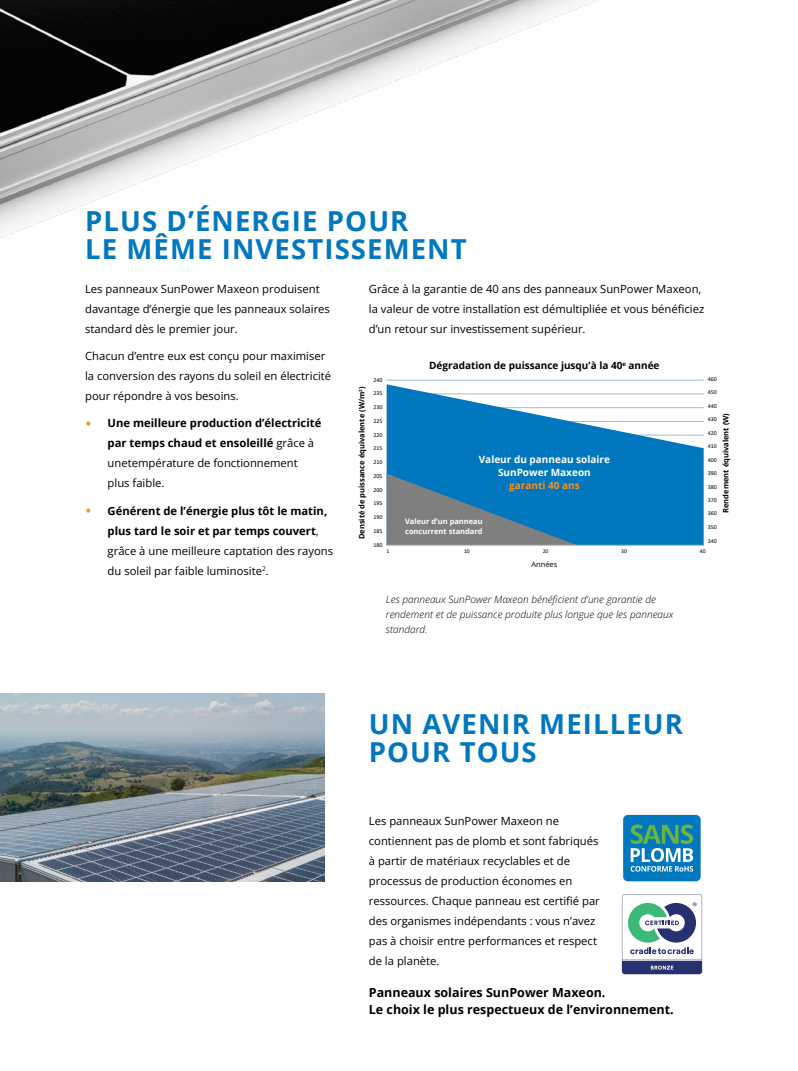
<style>
.page{position:relative;width:798px;height:1071px;background:#fff}
.page>*{position:absolute;margin:0;border:0;box-sizing:border-box;transform-origin:0 0}
.t1{font:700 27.5px/27.5px "Open Sans";letter-spacing:.04em;color:#0077be}
.t2{font:700 12.5px/17.5px "Open Sans";color:#000}
.t3{font:11.25px/20px "Open Sans";color:#000}
.t4{font:700 11.25px/20px "Open Sans";color:#000}
.t5{font:italic 10px/15px "Open Sans";color:#000}
.t6{font:700 10px "Open Sans";color:#000}
.t7{font:700 10px/12.5px "Open Sans";color:#fff;text-align:center}
.t8{font:700 10px "Open Sans";color:#f79320}
.t9{font:700 7.5px "Open Sans";color:#000}
.t10{font:700 7.5px/10px "Open Sans";color:#fff}
.t11{font:7.5px "Open Sans";color:#000}
.t12{font:6px "Calibri";color:#000}
.t13{font:5.62px "Calibri";color:#000}
.s1{font-weight:400;font-size:17.5px;color:#f7921e}
.s2{font-weight:400}
</style>
<div class="page">
<img style="left:0;top:0;width:598px;height:239px">
<svg style="left:621px;top:894px;width:80px;height:79px"></svg>
<hr style="left:386px;top:380px;width:317px;height:1px;background:#9ebccd">
<svg style="left:386px;top:384px;width:317px;height:89px;fill:#0077be"></svg>
<svg style="left:386px;top:473px;width:317px;height:72px;background:#2679ab"></svg>
<hr style="left:386px;top:545px;width:317px;height:1px;background:#9ebccd">
<svg style="left:623px;top:814px;width:78px;height:68px;background:#3292b9"></svg>
<img style="left:0;top:693px;width:324px;height:187px">
<h1 class="t1" style="left:85px;top:207px;width:383px">PLUS D’ÉNERGIE POUR<br>LE MÊME INVESTISSEMENT</h1>
<p class="t3" style="left:85px;top:278px;width:246px">Les panneaux SunPower Maxeon produisent davantage d’énergie que les panneaux solaires standard dès le premier jour.</p>
<p class="t3" style="left:85px;top:346px;width:247px">Chacun d’entre eux est conçu pour maximiser la conversion des rayons du soleil en électricité pour répondre à vos besoins.</p>
<p class="t4" style="left:108px;top:413px;width:215px;text-indent:-22px"><span class="s1">•</span> Une meilleure production d’électricité par temps chaud et ensoleillé <span class="s2">grâce à unetempérature de fonctionnement plus faible.</span></p>
<p class="t4" style="left:108px;top:500px;width:227px;text-indent:-22px"><span class="s1">•</span> Générent de l’énergie plus tôt le matin, plus tard le soir et par temps couvert<span class="s2">, grâce à une meilleure captation des rayons du soleil par faible luminosite</span><sup>2</sup><span class="s2">.</span></p>
<p class="t3" style="left:369px;top:278px;width:337px">Grâce à la garantie de 40 ans des panneaux SunPower Maxeon, la valeur de votre installation est démultipliée et vous bénéficiez d’un retour sur investissement supérieur.</p>
<p class="t6" style="left:429px;top:358px;width:232px">Dégradation de puissance jusqu’à la 40<sup>e</sup> année</p>
<p class="t12" style="left:373px;top:375px;width:11px">240</p>
<p class="t12" style="left:707px;top:374px;width:11px">460</p>
<p class="t12" style="left:707px;top:388px;width:11px">450</p>
<p class="t12" style="left:707px;top:401px;width:11px">440</p>
<p class="t12" style="left:707px;top:415px;width:11px">430</p>
<p class="t12" style="left:707px;top:428px;width:11px">420</p>
<p class="t12" style="left:707px;top:442px;width:11px">410</p>
<p class="t12" style="left:707px;top:455px;width:11px">400</p>
<p class="t12" style="left:707px;top:468px;width:11px">390</p>
<p class="t12" style="left:707px;top:482px;width:11px">380</p>
<p class="t12" style="left:707px;top:495px;width:11px">370</p>
<p class="t12" style="left:707px;top:509px;width:11px">360</p>
<p class="t12" style="left:707px;top:522px;width:11px">350</p>
<p class="t12" style="left:707px;top:537px;width:11px">340</p>
<p class="t13" style="left:386px;top:547px;width:4px">1</p>
<p class="t13" style="left:464px;top:547px;width:7px">10</p>
<p class="t13" style="left:542px;top:547px;width:7px">20</p>
<p class="t13" style="left:621px;top:547px;width:7px">30</p>
<p class="t13" style="left:699px;top:547px;width:7px">40</p>
<p class="t9" style="left:356px;top:539px;width:154px;rotate:-90deg">Densité de puissance équivalente (W/m<sup>2</sup>)</p>
<p class="t12" style="left:373px;top:389px;width:11px">235</p>
<p class="t12" style="left:373px;top:403px;width:11px">230</p>
<p class="t9" style="left:720px;top:512px;width:101px;rotate:-90deg">Rendement équivalent (W)</p>
<p class="t12" style="left:373px;top:416px;width:11px">225</p>
<p class="t12" style="left:373px;top:430px;width:11px">220</p>
<p class="t12" style="left:373px;top:444px;width:11px">215</p>
<p class="t7" style="left:478px;top:453px;width:133px">Valeur du panneau solaire<br>SunPower Maxeon</p>
<p class="t8" style="left:509px;top:477px;width:72px">garanti 40 ans</p>
<p class="t10" style="left:405px;top:515px;width:79px">Valeur d’un panneau concurrent standard</p>
<p class="t12" style="left:373px;top:458px;width:11px">210</p>
<p class="t12" style="left:373px;top:471px;width:11px">205</p>
<p class="t12" style="left:373px;top:485px;width:11px">200</p>
<p class="t12" style="left:373px;top:499px;width:11px">195</p>
<p class="t12" style="left:373px;top:512px;width:11px">190</p>
<p class="t12" style="left:373px;top:526px;width:11px">185</p>
<p class="t12" style="left:373px;top:540px;width:11px">180</p>
<p class="t11" style="left:531px;top:559px;width:27px">Années</p>
<p class="t5" style="left:386px;top:591px;width:289px">Les panneaux SunPower Maxeon bénéficient d’une garantie de rendement et de puissance produite plus longue que les panneaux standard.</p>
<h1 class="t1" style="left:369px;top:709px;width:315px">UN AVENIR MEILLEUR<br>POUR TOUS</h1>
<p class="t3" style="left:369px;top:810px;width:232px">Les panneaux SunPower Maxeon ne contiennent pas de plomb et sont fabriqués à partir de matériaux recyclables et de processus de production économes en ressources. Chaque panneau est certifié par des organismes indépendants : vous n’avez pas à choisir entre performances et respect de la planète.</p>
<p class="t2" style="left:369px;top:982px;width:306px">Panneaux solaires SunPower Maxeon.<br>Le choix le plus respectueux de l’environnement.</p>
</div>
